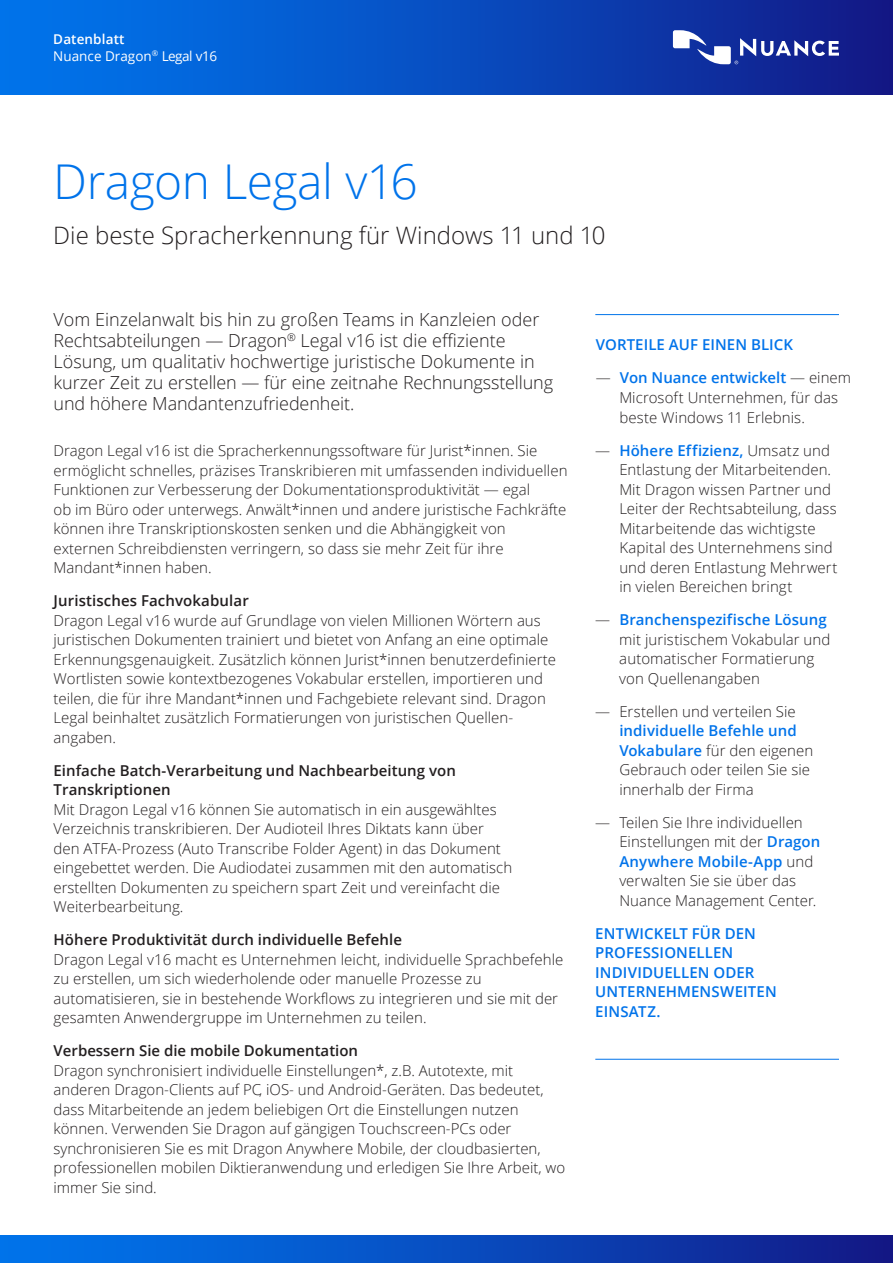
<style>
.page{position:relative;width:893px;height:1263px;background:#fff}
.page>*{position:absolute;margin:0;border:0;box-sizing:border-box;transform-origin:0 0}
.Subhead_16_19{font:300 48px "Open Sans";letter-spacing:-.01em;color:#0073ea}
.Subhead_16_19-2{font:300 24px "Open Sans";color:#231f20}
.Body_Text_10_13{font:300 18px/21px "Open Sans";color:#231f20}
.Body_Text_10_13-2{font:300 15px/19.5px "Open Sans";color:#231f20}
.Highlight_Bullets_10{font:300 15px/19.5px "Open Sans";letter-spacing:.005em;color:#231f20}
.Highlight_Bullets_10-2{font:600 15px/19.5px "Open Sans";letter-spacing:.005em;color:#0073ea}
.Subhead_16_19-3{font:13.5px/16.5px "Open Sans";color:#fff}
.s1{font-weight:600}
.s2{font-weight:600;color:#0073ea}
</style>
<div class="page">
<div style="left:0;top:1236px;width:893px;height:27px;background:linear-gradient(to right,#007bf2,#121b89)"></div>
<div style="left:0;top:0;width:893px;height:94px;background:linear-gradient(to right,#007bf2,#121b89)"></div>
<svg style="left:673px;top:30px;width:166px;height:34px"></svg>
<hr style="left:595px;top:314px;width:244px;height:1px;background:#0073ea">
<hr style="left:595px;top:1059px;width:244px;height:1px;background:#0073ea">
<p class="Subhead_16_19-3" style="left:53px;top:31px;width:165px"><span class="s1">Datenblatt<br></span>Nuance Dragon<sup>®</sup> Legal v16</p>
<p class="Subhead_16_19" style="left:53px;top:149px;width:366px">Dragon Legal v16</p>
<p class="Subhead_16_19-2" style="left:53px;top:219px;width:554px">Die beste Spracherkennung für Windows 11 und 10</p>
<p class="Body_Text_10_13" style="left:54px;top:308px;width:501px">Vom Einzelanwalt bis hin zu großen Teams in Kanzleien oder Rechtsabteilungen — Dragon<sup>®</sup> Legal v16 ist die effiziente Lösung, um qualitativ hochwertige juristische Dokumente in kurzer Zeit zu erstellen — für eine zeitnahe Rechnungsstellung und höhere Mandantenzufriedenheit.</p>
<p class="Body_Text_10_13-2" style="left:54px;top:441px;width:516px">Dragon Legal v16 ist die Spracherkennungssoftware für Jurist*innen. Sie ermöglicht schnelles, präzises Transkribieren mit umfassenden individuellen Funktionen zur Verbesserung der Dokumentationsproduktivität — egal<br>ob im Büro oder unterwegs. Anwält*innen und andere juristische Fachkräfte können ihre Transkriptionskosten senken und die Abhängigkeit von externen Schreibdiensten verringern, so dass sie mehr Zeit für ihre Mandant*innen haben.</p>
<p class="Body_Text_10_13-2" style="left:54px;top:591px;width:504px"><span class="s1">Juristisches Fachvokabular<br></span>Dragon Legal v16 wurde auf Grundlage von vielen Millionen Wörtern aus juristischen Dokumenten trainiert und bietet von Anfang an eine optimale Erkennungsgenauigkeit. Zusätzlich können Jurist*innen benutzerdefinierte Wortlisten sowie kontextbezogenes Vokabular erstellen, importieren und teilen, die für ihre Mandant*innen und Fachgebiete relevant sind. Dragon Legal beinhaltet zusätzlich Formatierungen von juristischen Quellen&shy;angaben.</p>
<p class="Body_Text_10_13-2" style="left:54px;top:760px;width:460px"><span class="s1">Einfache Batch-Verarbeitung und Nachbearbeitung von Transkriptionen<br></span>Mit Dragon Legal v16 können Sie automatisch in ein ausgewähltes Verzeichnis transkribieren. Der Audioteil Ihres Diktats kann über den ATFA-Prozess (Auto Transcribe Folder Agent) in das Dokument eingebettet werden. Die Audiodatei zusammen mit den automatisch erstellten Dokumenten zu speichern spart Zeit und vereinfacht die Weiterbearbeitung.</p>
<p class="Body_Text_10_13-2" style="left:54px;top:930px;width:511px"><span class="s1">Höhere Produktivität durch individuelle Befehle<br></span>Dragon Legal v16 macht es Unternehmen leicht, individuelle Sprachbefehle zu erstellen, um sich wiederholende oder manuelle Prozesse zu automatisieren, sie in bestehende Workflows zu integrieren und sie mit der gesamten Anwendergruppe im Unternehmen zu teilen.</p>
<p class="Body_Text_10_13-2" style="left:54px;top:1041px;width:513px"><span class="s1">Verbessern Sie die mobile Dokumentation<br></span>Dragon synchronisiert individuelle Einstellungen*, z.B. Autotexte, mit anderen Dragon-Clients auf PC, iOS- und Android-Geräten. Das bedeutet, dass Mitarbeitende an jedem beliebigen Ort die Einstellungen nutzen können. Verwenden Sie Dragon auf gängigen Touchscreen-PCs oder synchronisieren Sie es mit Dragon Anywhere Mobile, der cloudbasierten, professionellen mobilen Diktieranwendung und erledigen Sie Ihre Arbeit, wo immer Sie sind.</p>
<p class="Highlight_Bullets_10-2" style="left:596px;top:334px;width:199px">VORTEILE AUF EINEN BLICK</p>
<p class="Highlight_Bullets_10" style="left:619px;top:367px;width:233px;text-indent:-24px">— <span class="s2">Von Nuance entwickelt</span> — einem<br>Microsoft Unternehmen, für das beste Windows 11 Erlebnis.</p>
<p class="Highlight_Bullets_10" style="left:619px;top:440px;width:220px;text-indent:-24px">— <span class="s2">Höhere Effizienz,</span> Umsatz und<br>Entlastung der Mitarbeitenden.<br>Mit Dragon wissen Partner und<br>Leiter der Rechtsabteilung, dass<br>Mitarbeitende das wichtigste<br>Kapital des Unternehmens sind und deren Entlastung Mehrwert in vielen Bereichen bringt</p>
<p class="Highlight_Bullets_10" style="left:619px;top:609px;width:213px;text-indent:-24px">— <span class="s2">Branchenspezifische Lösung </span>mit juristischem Vokabular und automatischer Formatierung von Quellenangaben</p>
<p class="Highlight_Bullets_10" style="left:619px;top:701px;width:195px;text-indent:-24px">— Erstellen und verteilen Sie <span class="s2">individuelle Befehle und<br>Vokabulare</span> für den eigenen<br>Gebrauch oder teilen Sie sie innerhalb der Firma</p>
<p class="Highlight_Bullets_10" style="left:619px;top:812px;width:203px;text-indent:-24px">— Teilen Sie Ihre individuellen<br>Einstellungen mit der <span class="s2">Dragon<br>Anywhere Mobile-App</span> und verwalten Sie sie über das<br>Nuance Management Center.</p>
<p class="Highlight_Bullets_10-2" style="left:595px;top:923px;width:183px">ENTWICKELT FÜR DEN<br>PROFESSIONELLEN<br>INDIVIDUELLEN ODER<br>UNTERNEHMENSWEITEN<br>EINSATZ.</p>
</div>
